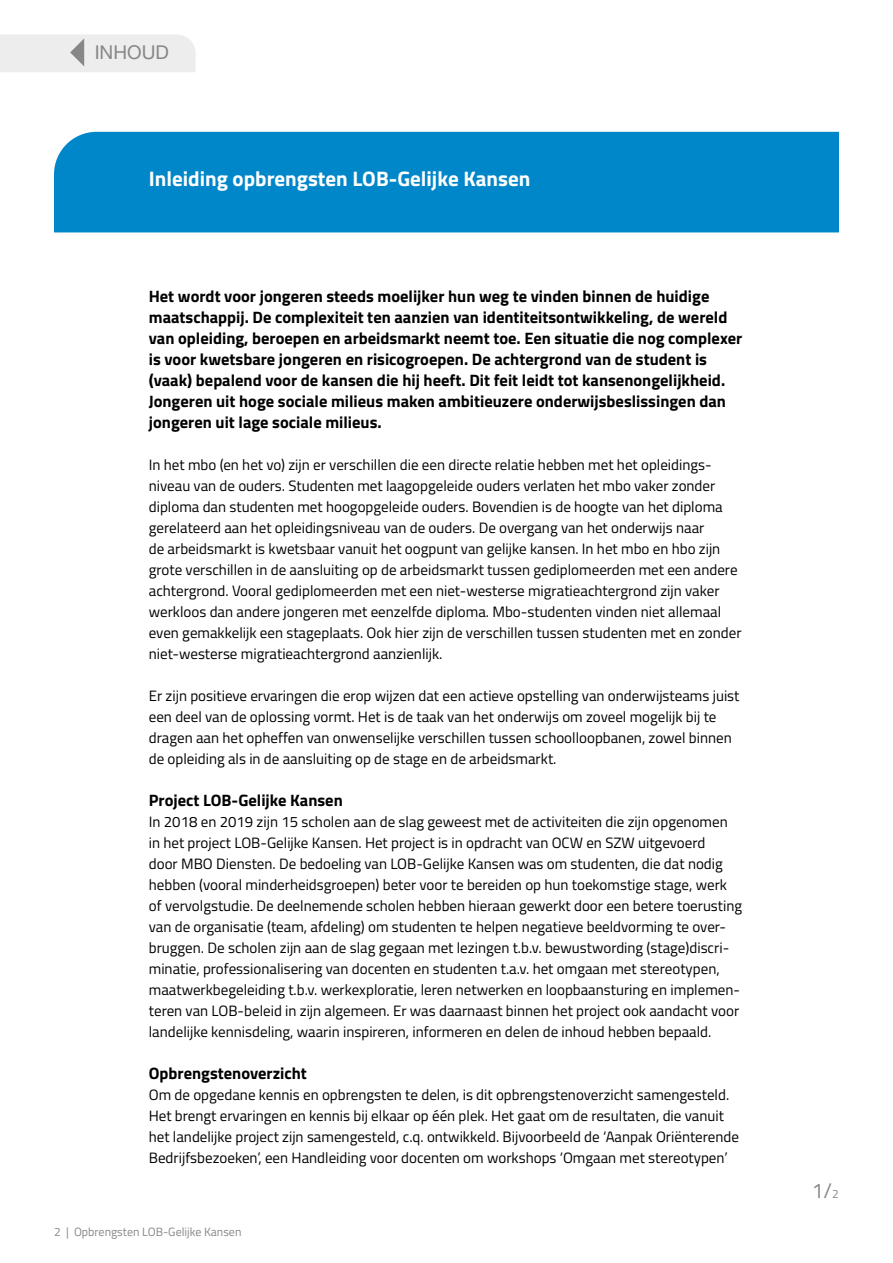
<style>
.page{position:relative;width:893px;height:1263px;background:#fff}
.page>*{position:absolute;margin:0;border:0;box-sizing:border-box;transform-origin:0 0}
.t1{font:700 21px "Titillium";color:#fff}
.t2{font:21px "Titillium";color:#878787}
.t3{font:19.05px "Helvetica Neue";color:#878787}
.t4{font:700 16.5px/21px "Titillium";color:#000}
.t5{font:15px/21px "Titillium";color:#000}
.t6{font:12px "Titillium";color:#878787}
.s1{font-size:12px}
</style>
<div class="page">
<div style="left:0;top:34px;width:196px;height:38px;background:#ededed"></div>
<div style="left:54px;top:132px;width:785px;height:100px;background:#0087c9"></div>
<p class="t3" style="left:95px;top:41px;width:76px">INHOUD</p>
<h1 class="t1" style="left:149px;top:162px;width:383px">Inleiding opbrengsten LOB-Gelijke Kansen</h1>
<p class="t4" style="left:149px;top:285px;width:595px">Het wordt voor jongeren steeds moelijker hun weg te vinden binnen de huidige maatschappij. De complexiteit ten aanzien van identiteitsontwikkeling, de wereld van opleiding, beroepen en arbeidsmarkt neemt toe. Een situatie die nog complexer is voor kwetsbare jongeren en risicogroepen. De achtergrond van de student is (vaak) bepalend voor de kansen die hij heeft. Dit feit leidt tot kansenongelijkheid.<br>Jongeren uit hoge sociale milieus maken ambitieuzere onderwijsbeslissingen dan jongeren uit lage sociale milieus.</p>
<p class="t5" style="left:149px;top:454px;width:594px">In het mbo (en het vo) zijn er verschillen die een directe relatie hebben met het opleidings&shy;niveau van de ouders. Studenten met laagopgeleide ouders verlaten het mbo vaker zonder diploma dan studenten met hoogopgeleide ouders. Bovendien is de hoogte van het diploma gerelateerd aan het opleidingsniveau van de ouders. De overgang van het onderwijs naar<br>de arbeidsmarkt is kwetsbaar vanuit het oogpunt van gelijke kansen. In het mbo en hbo zijn grote verschillen in de aansluiting op de arbeidsmarkt tussen gediplomeerden met een andere achtergrond. Vooral gediplomeerden met een niet-westerse migratieachtergrond zijn vaker werkloos dan andere jongeren met eenzelfde diploma. Mbo-studenten vinden niet allemaal even gemakkelijk een stageplaats. Ook hier zijn de verschillen tussen studenten met en zonder niet-westerse migratieachtergrond aanzienlijk.</p>
<p class="t5" style="left:149px;top:685px;width:592px">Er zijn positieve ervaringen die erop wijzen dat een actieve opstelling van onderwijsteams juist een deel van de oplossing vormt. Het is de taak van het onderwijs om zoveel mogelijk bij te dragen aan het opheffen van onwenselijke verschillen tussen schoolloopbanen, zowel binnen de opleiding als in de aansluiting op de stage en de arbeidsmarkt.</p>
<p class="t4" style="left:149px;top:789px;width:196px">Project LOB-Gelijke Kansen</p>
<p class="t5" style="left:149px;top:811px;width:595px">In 2018 en 2019 zijn 15 scholen aan de slag geweest met de activiteiten die zijn opgenomen in het project LOB-Gelijke Kansen. Het project is in opdracht van OCW en SZW uitgevoerd<br>door MBO Diensten. De bedoeling van LOB-Gelijke Kansen was om studenten, die dat nodig hebben (vooral minderheidsgroepen) beter voor te bereiden op hun toekomstige stage, werk of vervolgstudie. De deelnemende scholen hebben hieraan gewerkt door een betere toerusting van de organisatie (team, afdeling) om studenten te helpen negatieve beeldvorming te over&shy;bruggen. De scholen zijn aan de slag gegaan met lezingen t.b.v. bewustwording (stage)discri&shy;minatie, professionalisering van docenten en studenten t.a.v. het omgaan met stereotypen, maatwerkbegeleiding t.b.v. werkexploratie, leren netwerken en loopbaansturing en implemen&shy;teren van LOB-beleid in zijn algemeen. Er was daarnaast binnen het project ook aandacht voor landelijke kennisdeling, waarin inspireren, informeren en delen de inhoud hebben bepaald.</p>
<p class="t4" style="left:149px;top:1062px;width:160px">Opbrengstenoverzicht</p>
<p class="t5" style="left:149px;top:1084px;width:592px">Om de opgedane kennis en opbrengsten te delen, is dit opbrengstenoverzicht samengesteld.<br>Het brengt ervaringen en kennis bij elkaar op één plek. Het gaat om de resultaten, die vanuit het landelijke project zijn samengesteld, c.q. ontwikkeld. Bijvoorbeeld de ‘Aanpak Oriënterende Bedrijfsbezoeken’, een Handleiding voor docenten om workshops ‘Omgaan met stereotypen’</p>
<p class="t6" style="left:54px;top:1223px;width:189px">2 | Opbrengsten LOB-Gelijke Kansen</p>
<h1 class="t2" style="left:812px;top:1175px;width:29px">1/<span class="s1">2</span></h1>
</div>
